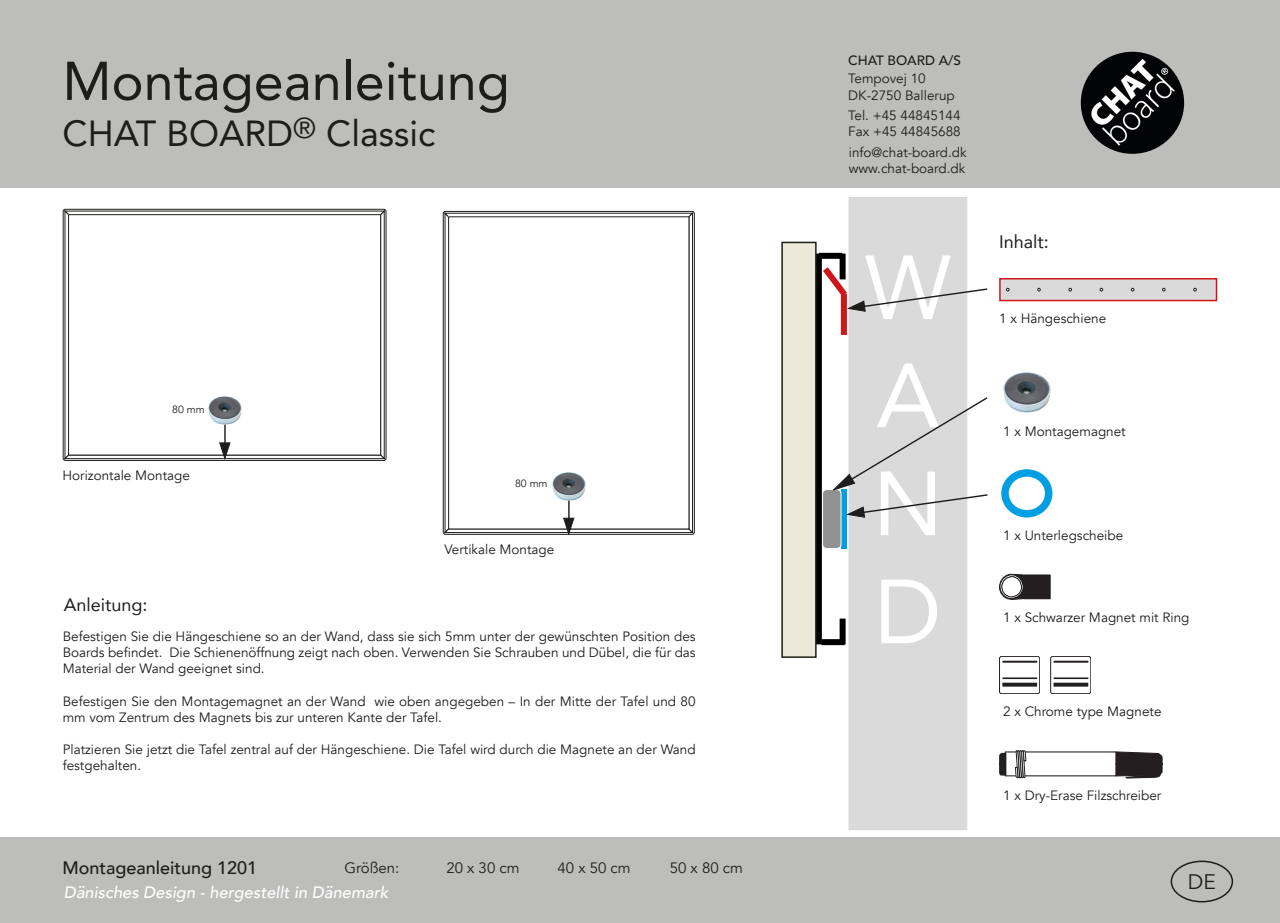
<style>
.page{position:relative;width:1280px;height:923px;background:#fff}
.page>*{position:absolute;margin:0;border:0;box-sizing:border-box;transform-origin:0 0}
.t1{font:90px "Avenir";color:#fff}
.t2{font:54px "Avenir LT Std";color:#1d1d1b}
.t3{font:36px "Avenir LT Std";color:#1d1d1b}
.t4{font:21px "Avenir";color:#1d1d1b}
.t5{font:500 18px "Avenir";color:#1d1d1b}
.t6{font:18px "Avenir";color:#1d1d1b}
.t7{font:italic 500 16.5px "Avenir";color:#fff}
.t8{font:15px "Avenir";color:#1d1d1b}
.t9{font:13.5px/16.2px "Avenir";color:#1d1d1b}
.t10{font:500 13.5px "Avenir";color:#1d1d1b}
.t11{font:10.5px "Avenir";color:#1d1d1b}
</style>
<div class="page">
<div style="left:0;top:0;width:1280px;height:187px;background:#bdbdbc"></div>
<div style="left:0;top:838px;width:1280px;height:85px;background:#bdbdbc"></div>
<div style="left:1170px;top:860px;width:63px;height:42px;border:2px solid #1d1d1b;border-radius:50%"></div>
<svg style="left:444px;top:212px;width:249px;height:322px"></svg>
<svg style="left:64px;top:210px;width:321px;height:249px"></svg>
<img style="left:552px;top:472px;width:33px;height:28px">
<img style="left:208px;top:397px;width:33px;height:28px">
<div style="left:844px;top:192px;width:128px;height:642px;background:#dadada;border:4px solid #fff"></div>
<div style="left:821px;top:639px;width:24px;height:6px;background:#000"></div>
<div style="left:819px;top:253px;width:23px;height:6px;background:#000"></div>
<div style="left:840px;top:253px;width:6px;height:26px;background:#000"></div>
<div style="left:840px;top:618px;width:6px;height:26px;background:#000"></div>
<div style="left:816px;top:253px;width:6px;height:391px;background:#000"></div>
<div style="left:841px;top:489px;width:6px;height:59px;background:#009fe3"></div>
<div style="left:822px;top:489px;width:19px;height:59px;background:#939292;border-radius:4px"></div>
<div style="left:822px;top:489px;width:19px;height:60px;border:1px solid #fff;border-radius:4px"></div>
<div style="left:841px;top:294px;width:6px;height:41px;background:#cd171a"></div>
<div style="left:782px;top:242px;width:34px;height:415px;background:#ebe9d7"></div>
<div style="left:781px;top:242px;width:36px;height:416px;border:2px solid #1d1d1b"></div>
<div style="left:1001px;top:469px;width:51px;height:48px;border:7px solid #009fe3;border-radius:50%"></div>
<img style="left:1003px;top:372px;width:47px;height:41px">
<svg style="left:821px;top:261px;width:167px;height:51px"></svg>
<svg style="left:833px;top:396px;width:155px;height:122px"></svg>
<div style="left:999px;top:278px;width:218px;height:23px;background:#dadada;border:2px solid #cd171a"></div>
<svg style="left:1037px;top:288px;width:4px;height:3px"></svg>
<svg style="left:1193px;top:288px;width:4px;height:3px"></svg>
<svg style="left:999px;top:574px;width:25px;height:25px"></svg>
<div style="left:1024px;top:575px;width:26px;height:23px;background:#231f20"></div>
<div style="left:1024px;top:575px;width:26px;height:24px;border:1px solid #231f20"></div>
<svg style="left:999px;top:656px;width:41px;height:38px"></svg>
<svg style="left:1002px;top:682px;width:35px;height:4px"></svg>
<hr style="left:1002px;top:677px;width:35px;height:2px;background:#231f20">
<hr style="left:1002px;top:660px;width:35px;height:2px;background:#231f20">
<svg style="left:1050px;top:656px;width:41px;height:38px"></svg>
<svg style="left:1053px;top:682px;width:35px;height:4px"></svg>
<hr style="left:1054px;top:677px;width:34px;height:2px;background:#231f20">
<hr style="left:1054px;top:660px;width:34px;height:2px;background:#231f20">
<svg style="left:999px;top:752px;width:8px;height:24px"></svg>
<svg style="left:1015px;top:750px;width:11px;height:29px"></svg>
<svg style="left:1115px;top:751px;width:47px;height:27px"></svg>
<img style="left:1081px;top:52px;width:103px;height:102px">
<p class="t2" style="left:63px;top:50px;width:449px">Montageanleitung</p>
<p class="t3" style="left:63px;top:112px;width:374px">CHAT BOARD<sup>®</sup> Classic</p>
<p class="t11" style="left:172px;top:403px;width:34px">80 mm</p>
<p class="t9" style="left:63px;top:468px;width:129px">Horizontale Montage</p>
<p class="t6" style="left:64px;top:590px;width:85px">Anleitung:</p>
<p class="t11" style="left:515px;top:477px;width:34px">80 mm</p>
<p class="t9" style="left:444px;top:541px;width:111px">Vertikale Montage</p>
<p class="t9" style="left:63px;top:628px;width:634px;text-align:justify">Befestigen Sie die Hängeschiene so an der Wand, dass sie sich 5mm unter der gewünschten Position des Boards befindet. Die Schienenöffnung zeigt nach oben. Verwenden Sie Schrauben und Dübel, die für das Material der Wand geeignet sind.</p>
<p class="t9" style="left:63px;top:693px;width:634px">Befestigen Sie den Montagemagnet an der Wand wie oben angegeben – In der Mitte der Tafel und 80 mm vom Zentrum des Magnets bis zur unteren Kante der Tafel.</p>
<p class="t9" style="left:63px;top:741px;width:634px">Platzieren Sie jetzt die Tafel zentral auf der Hängeschiene. Die Tafel wird durch die Magnete an der Wand festgehalten.</p>
<p class="t5" style="left:63px;top:852px;width:196px">Montageanleitung 1201</p>
<p class="t8" style="left:344px;top:859px;width:57px">Größen:</p>
<p class="t8" style="left:446px;top:859px;width:75px">20 x 30 cm</p>
<p class="t7" style="left:64px;top:882px;width:326px">Dänisches Design - hergestellt in Dänemark</p>
<p class="t8" style="left:557px;top:859px;width:75px">40 x 50 cm</p>
<p class="t8" style="left:670px;top:859px;width:75px">50 x 80 cm</p>
<p class="t10" style="left:848px;top:49px;width:114px">CHAT BOARD A/S</p>
<p class="t9" style="left:848px;top:71px;width:79px">Tempovej 10</p>
<p class="t9" style="left:848px;top:87px;width:108px">DK-2750 Ballerup</p>
<p class="t9" style="left:848px;top:108px;width:114px">Tel. +45 44845144</p>
<p class="t9" style="left:848px;top:124px;width:114px">Fax +45 44845688</p>
<p class="t9" style="left:849px;top:144px;width:119px">info@chat-board.dk</p>
<p class="t9" style="left:849px;top:160px;width:118px">www.chat-board.dk</p>
<p class="t1" style="left:864px;top:216px;width:88px">W</p>
<p class="t1" style="left:876px;top:324px;width:65px">A</p>
<p class="t1" style="left:873px;top:432px;width:72px">N</p>
<p class="t1" style="left:874px;top:540px;width:68px">D</p>
<p class="t6" style="left:999px;top:228px;width:51px">Inhalt:</p>
<p class="t9" style="left:999px;top:310px;width:109px">1 x Hängeschiene</p>
<p class="t9" style="left:1003px;top:423px;width:124px">1 x Montagemagnet</p>
<p class="t9" style="left:1003px;top:527px;width:122px">1 x Unterlegscheibe</p>
<p class="t9" style="left:1003px;top:609px;width:188px">1 x Schwarzer Magnet mit Ring</p>
<p class="t9" style="left:1003px;top:703px;width:160px">2 x Chrome type Magnete</p>
<p class="t9" style="left:1003px;top:788px;width:160px">1 x Dry-Erase Filzschreiber</p>
<p class="t4" style="left:1188px;top:869px;width:30px">DE</p>
</div>
